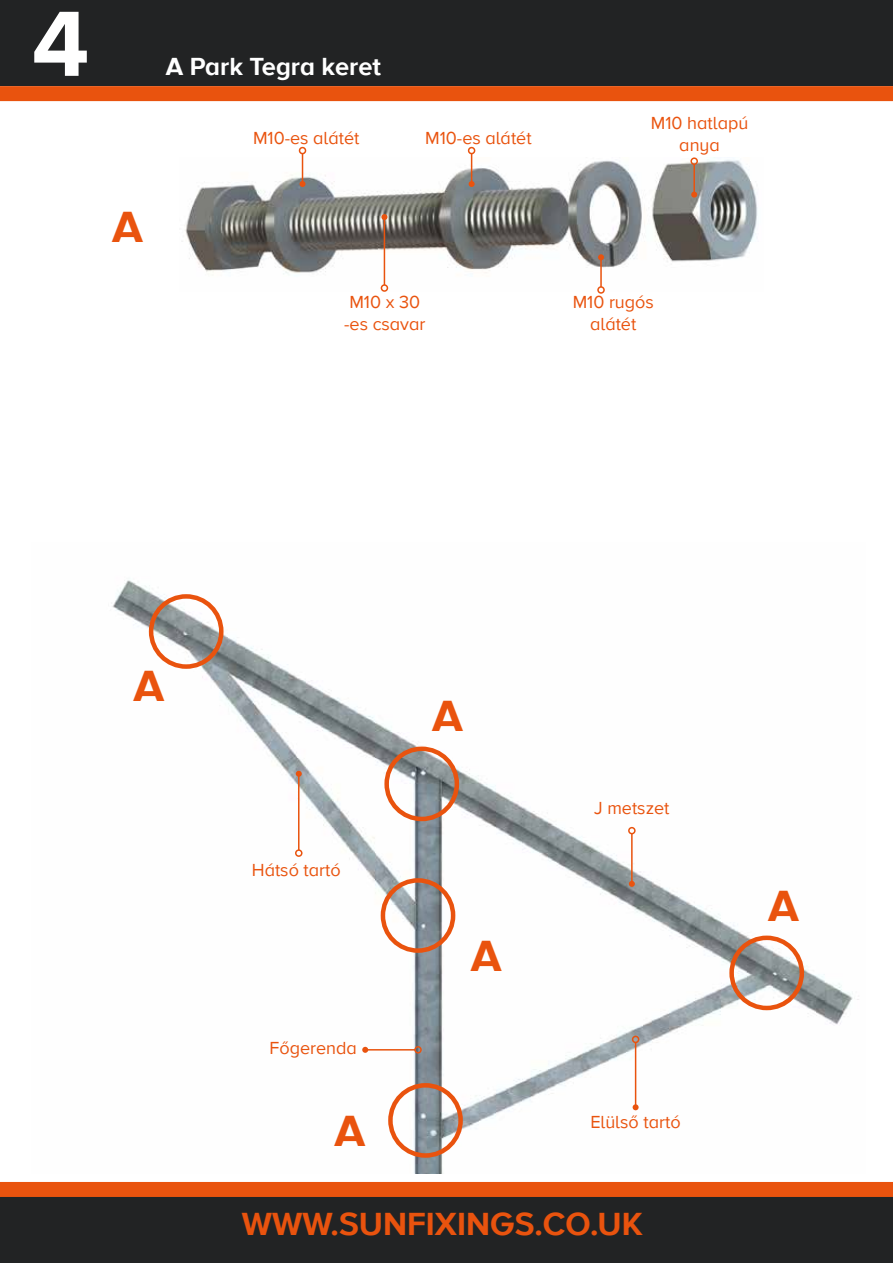
<style>
.page{position:relative;width:893px;height:1263px;background:#fff}
.page>*{position:absolute;margin:0;border:0;box-sizing:border-box;transform-origin:0 0}
.t1{font:700 96px "Proxima Nova A";color:#fff}
.t2{font:700 45px "Proxima Nova A";color:#e9530e}
.t3{font:700 33px "Proxima Nova A";color:#e9530e}
.t4{font:700 25.5px "Proxima Nova A";color:#fff}
.t5{font:18px/21.6px "Proxima Nova A";color:#e9530e;text-align:center}
</style>
<div class="page">
<div style="left:0;top:0;width:893px;height:86px;background:#222324"></div>
<div style="left:0;top:1195px;width:893px;height:68px;background:#222324"></div>
<div style="left:0;top:1182px;width:893px;height:15px;background:#e9530e"></div>
<div style="left:0;top:86px;width:893px;height:15px;background:#e9530e"></div>
<img style="left:112px;top:580px;width:747px;height:594px">
<div style="left:149px;top:594px;width:75px;height:75px;border:4px solid #e9530e;border-radius:50%"></div>
<div style="left:381px;top:878px;width:74px;height:75px;border:4px solid #e9530e;border-radius:50%"></div>
<div style="left:388px;top:1083px;width:75px;height:75px;border:4px solid #e9530e;border-radius:50%"></div>
<div style="left:384px;top:746px;width:75px;height:75px;border:4px solid #e9530e;border-radius:50%"></div>
<div style="left:729px;top:935px;width:75px;height:75px;border:4px solid #e9530e;border-radius:50%"></div>
<hr style="left:365px;top:1049px;width:50px;height:1px;background:#e9530e">
<div style="left:414px;top:1046px;width:8px;height:7px;border:2px solid #e9530e;border-radius:50%"></div>
<svg style="left:362px;top:1047px;width:6px;height:6px"></svg>
<hr style="left:635px;top:1042px;width:1px;height:65px;background:#e9530e">
<div style="left:632px;top:1036px;width:7px;height:7px;border:2px solid #e9530e;border-radius:50%"></div>
<svg style="left:633px;top:1104px;width:6px;height:6px"></svg>
<img style="left:182px;top:157px;width:576px;height:135px">
<hr style="left:298px;top:774px;width:1px;height:76px;background:#e9530e">
<div style="left:295px;top:849px;width:7px;height:8px;border:2px solid #e9530e;border-radius:50%"></div>
<svg style="left:296px;top:771px;width:6px;height:6px"></svg>
<hr style="left:631px;top:834px;width:2px;height:50px;background:#e9530e">
<div style="left:628px;top:827px;width:8px;height:7px;border:2px solid #e9530e;border-radius:50%"></div>
<svg style="left:629px;top:881px;width:6px;height:6px"></svg>
<hr style="left:384px;top:217px;width:1px;height:68px;background:#e9530e">
<div style="left:381px;top:284px;width:7px;height:8px;border:2px solid #e9530e;border-radius:50%"></div>
<svg style="left:381px;top:214px;width:6px;height:6px"></svg>
<hr style="left:302px;top:154px;width:1px;height:30px;background:#e9530e">
<div style="left:299px;top:147px;width:7px;height:7px;border:2px solid #e9530e;border-radius:50%"></div>
<svg style="left:299px;top:181px;width:6px;height:6px"></svg>
<hr style="left:471px;top:154px;width:1px;height:30px;background:#e9530e">
<div style="left:468px;top:147px;width:7px;height:7px;border:2px solid #e9530e;border-radius:50%"></div>
<svg style="left:469px;top:181px;width:6px;height:6px"></svg>
<hr style="left:693px;top:164px;width:2px;height:31px;background:#e9530e">
<div style="left:690px;top:157px;width:8px;height:8px;border:2px solid #e9530e;border-radius:50%"></div>
<svg style="left:691px;top:192px;width:6px;height:6px"></svg>
<hr style="left:600px;top:257px;width:2px;height:30px;background:#e9530e">
<div style="left:597px;top:286px;width:8px;height:8px;border:2px solid #e9530e;border-radius:50%"></div>
<svg style="left:598px;top:254px;width:6px;height:6px"></svg>
<h1 class="t1" style="left:32px;top:-11px;width:59px">4</h1>
<h3 class="t4" style="left:166px;top:52px;width:217px">A Park Tegra keret</h3>
<p class="t5" style="left:253px;top:128px;width:108px">M10-es alátét</p>
<p class="t5" style="left:425px;top:128px;width:108px">M10-es alátét</p>
<p class="t5" style="left:651px;top:113px;width:99px">M10 hatlapú anya</p>
<h2 class="t2" style="left:112px;top:201px;width:32px">A</h2>
<p class="t5" style="left:344px;top:292px;width:83px;text-align:left">M10 x 30 -es csavar</p>
<p class="t5" style="left:573px;top:292px;width:83px">M10 rugós alátét</p>
<h2 class="t2" style="left:133px;top:660px;width:32px">A</h2>
<p class="t5" style="left:252px;top:860px;width:90px">Hátsó tartó</p>
<p class="t5" style="left:270px;top:1038px;width:89px">Főgerenda</p>
<h2 class="t2" style="left:334px;top:1105px;width:32px">A</h2>
<h2 class="t2" style="left:432px;top:690px;width:32px">A</h2>
<h2 class="t2" style="left:471px;top:930px;width:32px">A</h2>
<p class="t5" style="left:594px;top:798px;width:77px">J metszet</p>
<p class="t5" style="left:590px;top:1111px;width:92px">Elülső tartó</p>
<h3 class="t3" style="left:242px;top:1205px;width:402px">WWW.SUNFIXINGS.CO.UK</h3>
<h2 class="t2" style="left:768px;top:880px;width:32px">A</h2>
</div>
